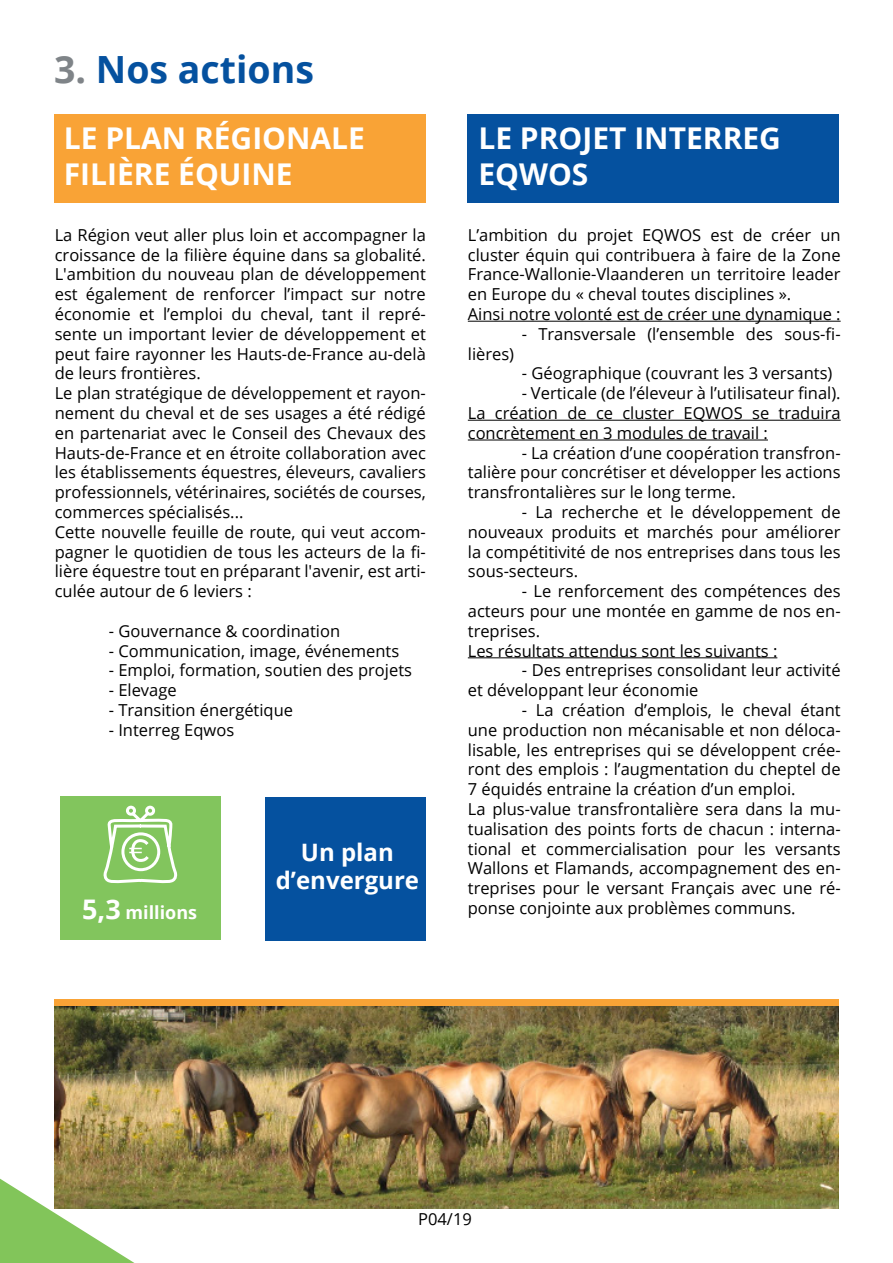
<style>
.page{position:relative;width:893px;height:1263px;background:#fff}
.page>*{position:absolute;margin:0;border:0;box-sizing:border-box;transform-origin:0 0}
.Style_de_paragraphe{font:700 37.5px "Open Sans";color:#05519f}
.Style_de_paragraphe-2{font:700 30px/36px "Open Sans";color:#fff}
.t1{font:700 24px "Open Sans";color:#fff}
.t2{font:700 18px "Open Sans";color:#fff}
.Style_de_paragraphe-3{font:16.5px/19.8px "Open Sans";color:#000;text-align:justify}
.s1{color:#7f8488}
.s2{font-size:27px}
</style>
<div class="page">
<div style="left:54px;top:999px;width:785px;height:14px;background:#f9a336"></div>
<div style="left:55px;top:114px;width:371px;height:89px;background:#f9a336"></div>
<div style="left:468px;top:114px;width:371px;height:89px;background:#05519f"></div>
<hr style="left:468px;top:321px;width:373px;height:1px;background:#000">
<hr style="left:468px;top:420px;width:373px;height:1px;background:#000">
<hr style="left:468px;top:440px;width:300px;height:1px;background:#000">
<hr style="left:468px;top:657px;width:309px;height:1px;background:#000">
<div style="left:265px;top:797px;width:161px;height:143px;background:#05519f"></div>
<img style="left:54px;top:1006px;width:785px;height:203px">
<div style="left:60px;top:797px;width:161px;height:143px;background:#82c55d"></div>
<svg style="left:0;top:1179px;width:134px;height:84px"></svg>
<svg style="left:100px;top:796px;width:80px;height:88px"></svg>
<p class="Style_de_paragraphe" style="left:54px;top:43px;width:262px"><span class="s1">3.</span> Nos actions</p>
<p class="Style_de_paragraphe-2" style="left:64px;top:120px;width:303px">LE PLAN RÉGIONALE</p>
<p class="Style_de_paragraphe-2" style="left:64px;top:156px;width:230px">FILIÈRE ÉQUINE</p>
<p class="Style_de_paragraphe-3" style="left:55px;top:224px;width:373px">La Région veut aller plus loin et accompagner la croissance de la filière équine dans sa globalité.<br>L'ambition du nouveau plan de développement est également de renforcer l’impact sur notre économie et l’emploi du cheval, tant il repré&shy;sente un important levier de développement et peut faire rayonner les Hauts-de-France au-delà de leurs frontières.</p>
<p class="Style_de_paragraphe-3" style="left:55px;top:383px;width:373px">Le plan stratégique de développement et rayon&shy;nement du cheval et de ses usages a été rédigé en partenariat avec le Conseil des Chevaux des Hauts-de-France et en étroite collaboration avec les établissements équestres, éleveurs, cavaliers professionnels, vétérinaires, sociétés de courses, commerces spécialisés...</p>
<p class="Style_de_paragraphe-3" style="left:55px;top:521px;width:373px">Cette nouvelle feuille de route, qui veut accom&shy;pagner le quotidien de tous les acteurs de la fi&shy;lière équestre tout en préparant l'avenir, est arti&shy;culée autour de 6 leviers :</p>
<p class="Style_de_paragraphe-3" style="left:109px;top:620px;width:233px">- Gouvernance &amp; coordination</p>
<p class="Style_de_paragraphe-3" style="left:109px;top:640px;width:292px">- Communication, image, événements</p>
<p class="Style_de_paragraphe-3" style="left:109px;top:660px;width:305px">- Emploi, formation, soutien des projets</p>
<p class="Style_de_paragraphe-3" style="left:109px;top:680px;width:69px">- Elevage</p>
<p class="Style_de_paragraphe-3" style="left:109px;top:700px;width:186px">- Transition énergétique</p>
<p class="Style_de_paragraphe-3" style="left:109px;top:719px;width:127px">- Interreg Eqwos</p>
<p class="t2" style="left:82px;top:899px;width:116px"><span class="s2">5,3</span> millions</p>
<p class="t1" style="left:301px;top:835px;width:94px">Un plan</p>
<p class="t1" style="left:276px;top:864px;width:145px">d’envergure</p>
<p class="Style_de_paragraphe-2" style="left:478px;top:119px;width:304px">LE PROJET INTERREG<br>EQWOS</p>
<p class="Style_de_paragraphe-3" style="left:468px;top:224px;width:374px">L’ambition du projet EQWOS est de créer un cluster équin qui contribuera à faire de la Zone France-Wallonie-Vlaanderen un territoire leader en Europe du « cheval toutes disciplines ».</p>
<p class="Style_de_paragraphe-3" style="left:468px;top:304px;width:374px">Ainsi notre volonté est de créer une dynamique :</p>
<p class="Style_de_paragraphe-3" style="left:522px;top:323px;width:320px">- Transversale (l’ensemble des sous-fi-</p>
<p class="Style_de_paragraphe-3" style="left:468px;top:343px;width:48px">lières)</p>
<p class="Style_de_paragraphe-3" style="left:522px;top:363px;width:312px">- Géographique (couvrant les 3 versants)</p>
<p class="Style_de_paragraphe-3" style="left:522px;top:383px;width:320px">- Verticale (de l’éleveur à l’utilisateur final).</p>
<p class="Style_de_paragraphe-3" style="left:468px;top:403px;width:374px">La création de ce cluster EQWOS se traduira concrètement en 3 modules de travail :</p>
<p class="Style_de_paragraphe-3" style="left:468px;top:442px;width:374px;text-indent:54px">- La création d’une coopération transfron&shy;talière pour concrétiser et développer les actions transfrontalières sur le long terme.</p>
<p class="Style_de_paragraphe-3" style="left:468px;top:502px;width:374px;text-indent:54px">- La recherche et le développement de nouveaux produits et marchés pour améliorer la compétitivité de nos entreprises dans tous les sous-secteurs.</p>
<p class="Style_de_paragraphe-3" style="left:468px;top:581px;width:374px;text-indent:54px">- Le renforcement des compétences des acteurs pour une montée en gamme de nos en&shy;treprises.</p>
<p class="Style_de_paragraphe-3" style="left:468px;top:640px;width:311px">Les résultats attendus sont les suivants :</p>
<p class="Style_de_paragraphe-3" style="left:468px;top:660px;width:374px;text-indent:54px">- Des entreprises consolidant leur activité et développant leur économie</p>
<p class="Style_de_paragraphe-3" style="left:468px;top:700px;width:374px;text-indent:54px">- La création d’emplois, le cheval étant une production non mécanisable et non déloca&shy;lisable, les entreprises qui se développent crée&shy;ront des emplois : l’augmentation du cheptel de 7 équidés entraine la création d’un emploi.</p>
<p class="Style_de_paragraphe-3" style="left:468px;top:799px;width:374px">La plus-value transfrontalière sera dans la mu&shy;tualisation des points forts de chacun : interna&shy;tional et commercialisation pour les versants Wallons et Flamands, accompagnement des en&shy;treprises pour le versant Français avec une ré&shy;ponse conjointe aux problèmes communs.</p>
<p class="Style_de_paragraphe-3" style="left:418px;top:1209px;width:55px">P04/19</p>
</div>
